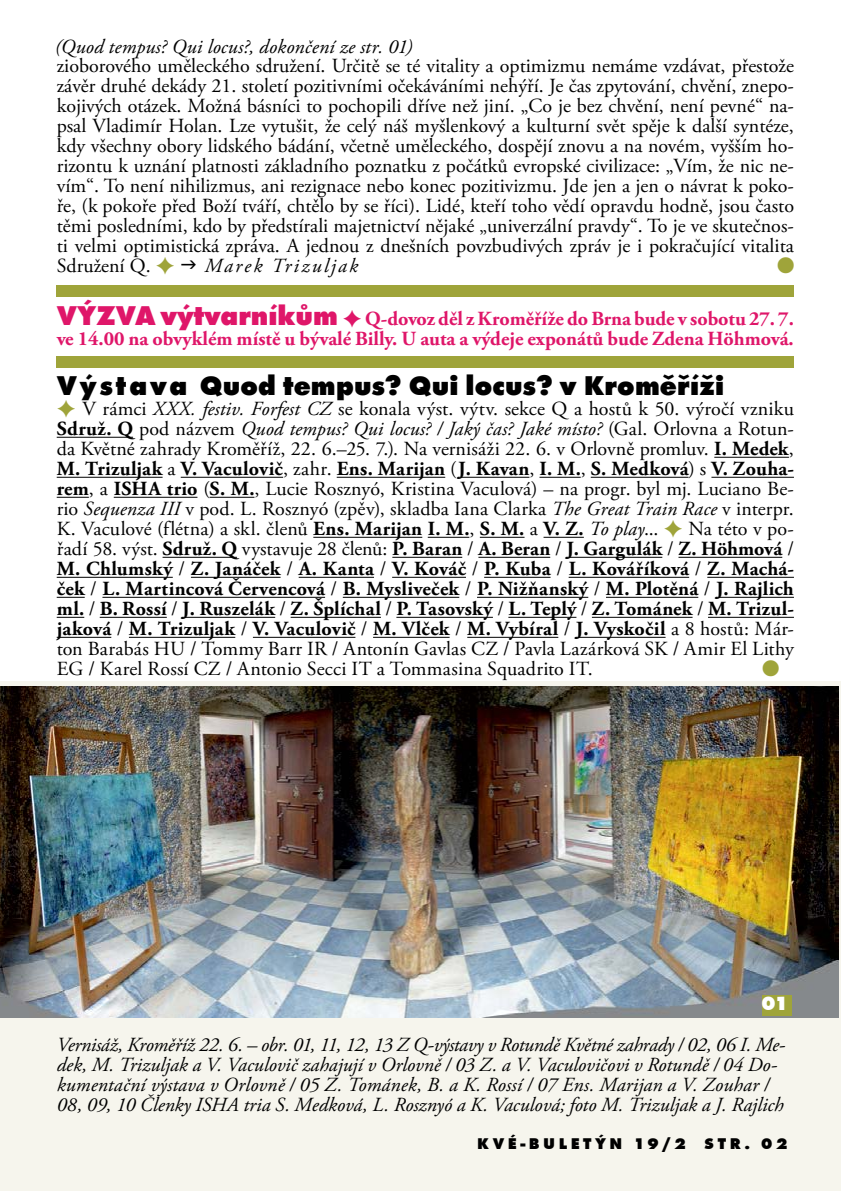
<style>
.page{position:relative;width:845px;height:1191px;background:#fff}
.page>*{position:absolute;margin:0;border:0;box-sizing:border-box;transform-origin:0 0}
.t1{font:800 28px "Futura TEE";letter-spacing:.01em;color:#000}
.t2{font:20px/20px "Adobe Garamond Pro";color:#000;text-align:justify}
.t3{font:700 20px/20px "Adobe Garamond Pro";letter-spacing:.01em;color:#000;text-align:justify}
.t4{font:italic 20px/20px "Adobe Garamond Pro";color:#000}
.t5{font:700 20px/20px "Adobe Garamond Pro";color:#df1669}
.t6{font:italic 20px "Adobe Garamond Pro";letter-spacing:.11em;color:#000}
.t7{font:700 20px "Futura TEE Extr";color:#fff}
.t8{font:800 16px "Futura TEE";letter-spacing:.22em;color:#000}
.t9{font:16px "Webdings";color:#9fa43a}
.s1{font-family:"Futura TEE";font-weight:800;font-size:28px}
.s2{font-style:italic}
.s3{font-weight:700}
.s4{font-weight:400}
</style>
<div class="page">
<div style="left:0;top:682px;width:840px;height:509px;background:#f6f5ed"></div>
<hr style="left:57px;top:437px;width:76px;height:1px;background:#000">
<hr style="left:714px;top:457px;width:75px;height:1px;background:#000">
<hr style="left:57px;top:477px;width:106px;height:1px;background:#000">
<hr style="left:181px;top:477px;width:102px;height:1px;background:#000">
<hr style="left:337px;top:477px;width:108px;height:1px;background:#000">
<hr style="left:458px;top:477px;width:71px;height:1px;background:#000">
<hr style="left:539px;top:477px;width:42px;height:1px;background:#000">
<hr style="left:591px;top:477px;width:97px;height:1px;background:#000">
<hr style="left:711px;top:477px;width:83px;height:1px;background:#000">
<hr style="left:57px;top:497px;width:32px;height:1px;background:#000">
<hr style="left:114px;top:497px;width:83px;height:1px;background:#000">
<hr style="left:209px;top:497px;width:45px;height:1px;background:#000">
<hr style="left:313px;top:537px;width:109px;height:1px;background:#000">
<hr style="left:428px;top:537px;width:41px;height:1px;background:#000">
<hr style="left:480px;top:537px;width:44px;height:1px;background:#000">
<hr style="left:543px;top:537px;width:41px;height:1px;background:#000">
<hr style="left:163px;top:557px;width:74px;height:1px;background:#000">
<hr style="left:392px;top:557px;width:70px;height:1px;background:#000">
<hr style="left:478px;top:557px;width:72px;height:1px;background:#000">
<hr style="left:566px;top:557px;width:96px;height:1px;background:#000">
<hr style="left:678px;top:557px;width:104px;height:1px;background:#000">
<hr style="left:57px;top:577px;width:116px;height:1px;background:#000">
<hr style="left:191px;top:577px;width:89px;height:1px;background:#000">
<hr style="left:299px;top:577px;width:75px;height:1px;background:#000">
<hr style="left:392px;top:577px;width:74px;height:1px;background:#000">
<hr style="left:484px;top:577px;width:66px;height:1px;background:#000">
<hr style="left:568px;top:577px;width:121px;height:1px;background:#000">
<hr style="left:707px;top:577px;width:87px;height:1px;background:#000">
<svg style="left:57px;top:597px;width:28px;height:1px"></svg>
<hr style="left:102px;top:597px;width:223px;height:1px;background:#000">
<hr style="left:343px;top:597px;width:116px;height:1px;background:#000">
<hr style="left:477px;top:597px;width:111px;height:1px;background:#000">
<hr style="left:606px;top:597px;width:92px;height:1px;background:#000">
<hr style="left:716px;top:597px;width:78px;height:1px;background:#000">
<svg style="left:57px;top:617px;width:27px;height:1px"></svg>
<hr style="left:100px;top:617px;width:67px;height:1px;background:#000">
<hr style="left:182px;top:617px;width:93px;height:1px;background:#000">
<hr style="left:291px;top:617px;width:90px;height:1px;background:#000">
<hr style="left:396px;top:617px;width:97px;height:1px;background:#000">
<hr style="left:508px;top:617px;width:68px;height:1px;background:#000">
<hr style="left:592px;top:617px;width:100px;height:1px;background:#000">
<hr style="left:708px;top:617px;width:86px;height:1px;background:#000">
<hr style="left:57px;top:637px;width:54px;height:1px;background:#000">
<hr style="left:129px;top:637px;width:106px;height:1px;background:#000">
<hr style="left:253px;top:637px;width:102px;height:1px;background:#000">
<hr style="left:373px;top:637px;width:76px;height:1px;background:#000">
<hr style="left:467px;top:637px;width:91px;height:1px;background:#000">
<hr style="left:576px;top:637px;width:89px;height:1px;background:#000">
<div style="left:57px;top:285px;width:737px;height:12px;background:#9fa43a"></div>
<div style="left:57px;top:356px;width:737px;height:11px;background:#9fa43a"></div>
<img style="left:0;top:686px;width:838px;height:331px">
<div style="left:761px;top:995px;width:30px;height:21px;background:#9fa43a"></div>
<p class="t4" style="left:55px;top:37px;width:359px">(Quod tempus? Qui locus?, dokončení ze str. 01)</p>
<p class="t2" style="left:57px;top:57px;width:739px">zioborového uměleckého sdružení. Určitě se té vitality a optimizmu nemáme vzdávat, přestože závěr druhé dekády 21. století pozitivními očekáváními nehýří. Je čas zpytování, chvění, znepo&shy;kojivých otázek. Možná básníci to pochopili dříve než jiní. „Co je bez chvění, není pevné“ na&shy;psal Vladimír Holan. Lze vytušit, že celý náš myšlenkový a kulturní svět spěje k další syntéze, kdy všechny obory lidského bádání, včetně uměleckého, dospějí znovu a na novém, vyšším ho&shy;rizontu k uznání platnosti základního poznatku z počátků evropské civilizace: „Vím, že nic ne&shy;vím“. To není nihilizmus, ani rezignace nebo konec pozitivizmu. Jde jen a jen o návrat k poko&shy;ře, (k pokoře před Boží tváří, chtělo by se říci). Lidé, kteří toho vědí opravdu hodně, jsou často těmi posledními, kdo by předstírali majetnictví nějaké „univerzální pravdy“. To je ve skutečnos&shy;ti velmi optimistická zpráva. A jednou z dnešních povzbudivých zpráv je i pokračující vitalita Sdružení Q.</p>
<p class="t6" style="left:205px;top:254px;width:155px">Marek Trizuljak</p>
<p class="t9" style="left:778px;top:258px;width:17px">■</p>
<p class="t5" style="left:57px;top:309px;width:738px"><span class="s1">VÝZVA výtvarníkům</span> Q-dovoz děl z Kroměříže do Brna bude v sobotu 27. 7. ve 14.00 na obvyklém místě u bývalé Billy. U auta a výdeje exponátů bude Zdena Höhmová.</p>
<h1 class="t1" style="left:57px;top:369px;width:669px">Výstava Quod tempus? Qui locus? v Kroměříži</h1>
<p class="t2" style="left:57px;top:399px;width:739px;text-indent:26px">V rámci <span class="s2">XXX. festiv. Forfest CZ</span> se konala výst. výtv. sekce Q a hostů k 50. výročí vzniku <span class="s3">Sdruž. Q</span> pod názvem <span class="s2">Quod tempus? Qui locus? / Jaký čas? Jaké místo?</span> (Gal. Orlovna a Rotun&shy;da Květné zahrady Kroměříž, 22. 6.–25. 7.). Na vernisáži 22. 6. v Orlovně promluv. <span class="s3">I. Medek</span>, <span class="s3">M. Trizuljak</span> a <span class="s3">V. Vaculovič</span>, zahr. <span class="s3">Ens. Marijan</span> (<span class="s3">J. Kavan</span>, <span class="s3">I. M.</span>, <span class="s3">S. Medková</span>) s <span class="s3">V. Zouha&shy;rem</span>, a <span class="s3">ISHA trio</span> (<span class="s3">S. M.</span>, Lucie Rosznyó, Kristina Vaculová) – na progr. byl mj. Luciano Be&shy;rio <span class="s2">Sequenza III</span> v pod. L. Rosznyó (zpěv), skladba Iana Clarka <span class="s2">The Great Train Race</span> v interpr.<br>K. Vaculové (flétna) a skl. členů <span class="s3">Ens. Marijan I. M.</span>, <span class="s3">S. M.</span> a <span class="s3">V. Z.</span> <span class="s2">To play</span>...</p>
<p class="t3" style="left:57px;top:519px;width:739px;text-indent:632px"><span class="s4">Na této v po&shy;řadí 58. výst.</span> Sdruž. Q <span class="s4">vystavuje 28 členů:</span> P. Baran <span class="s4">/</span> A. Beran <span class="s4">/</span> J. Gargulák <span class="s4">/</span> Z. Höhmová <span class="s4">/ </span>M. Chlumský <span class="s4">/</span> Z. Janáček <span class="s4">/</span> A. Kanta <span class="s4">/</span> V. Kováč <span class="s4">/</span> P. Kuba <span class="s4">/</span> L. Kováříková <span class="s4">/</span> Z. Machá&shy;ček <span class="s4">/</span> L. Martincová Červencová <span class="s4">/</span> B. Mysliveček <span class="s4">/</span> P. Nižňanský <span class="s4">/</span> M. Plotěná <span class="s4">/</span> J. Rajlich ml. <span class="s4">/</span> B. Rossí <span class="s4">/</span> J. Ruszelák <span class="s4">/</span> Z. Šplíchal <span class="s4">/</span> P. Tasovský <span class="s4">/</span> L. Teplý <span class="s4">/</span> Z. Tománek <span class="s4">/</span> M. Trizul&shy;jaková <span class="s4">/</span> M. Trizuljak <span class="s4">/</span> V. Vaculovič <span class="s4">/</span> M. Vlček <span class="s4">/</span> M. Vybíral <span class="s4">/</span> J. Vyskočil <span class="s4">a 8 hostů: Már&shy;ton Barabás HU / Tommy Barr IR / Antonín Gavlas CZ / Pavla Lazárková SK / Amir El Lithy EG / Karel Rossí CZ / Antonio Secci IT a Tommasina Squadrito IT.</span></p>
<p class="t9" style="left:763px;top:660px;width:17px">■</p>
<p class="t7" style="left:761px;top:991px;width:28px">01</p>
<p class="t4" style="left:57px;top:1035px;width:730px">Vernisáž, Kroměříž 22. 6. – obr. 01, 11, 12, 13 Z Q-výstavy v Rotundě Květné zahrady / 02, 06 I. Me&shy;dek, M. Trizuljak a V. Vaculovič zahajují v Orlovně / 03 Z. a V. Vaculovičovi v Rotundě / 04 Do&shy;kumentační výstava v Orlovně / 05 Z. Tománek, B. a K. Rossí / 07 Ens. Marijan a V. Zouhar / 08, 09, 10 Členky ISHA tria S. Medková, L. Rosznyó a K. Vaculová; foto M. Trizuljak a J. Rajlich</p>
<p class="t8" style="left:477px;top:1134px;width:312px">KVÉ-BULETÝN 19/2 STR. 02</p>
</div>
